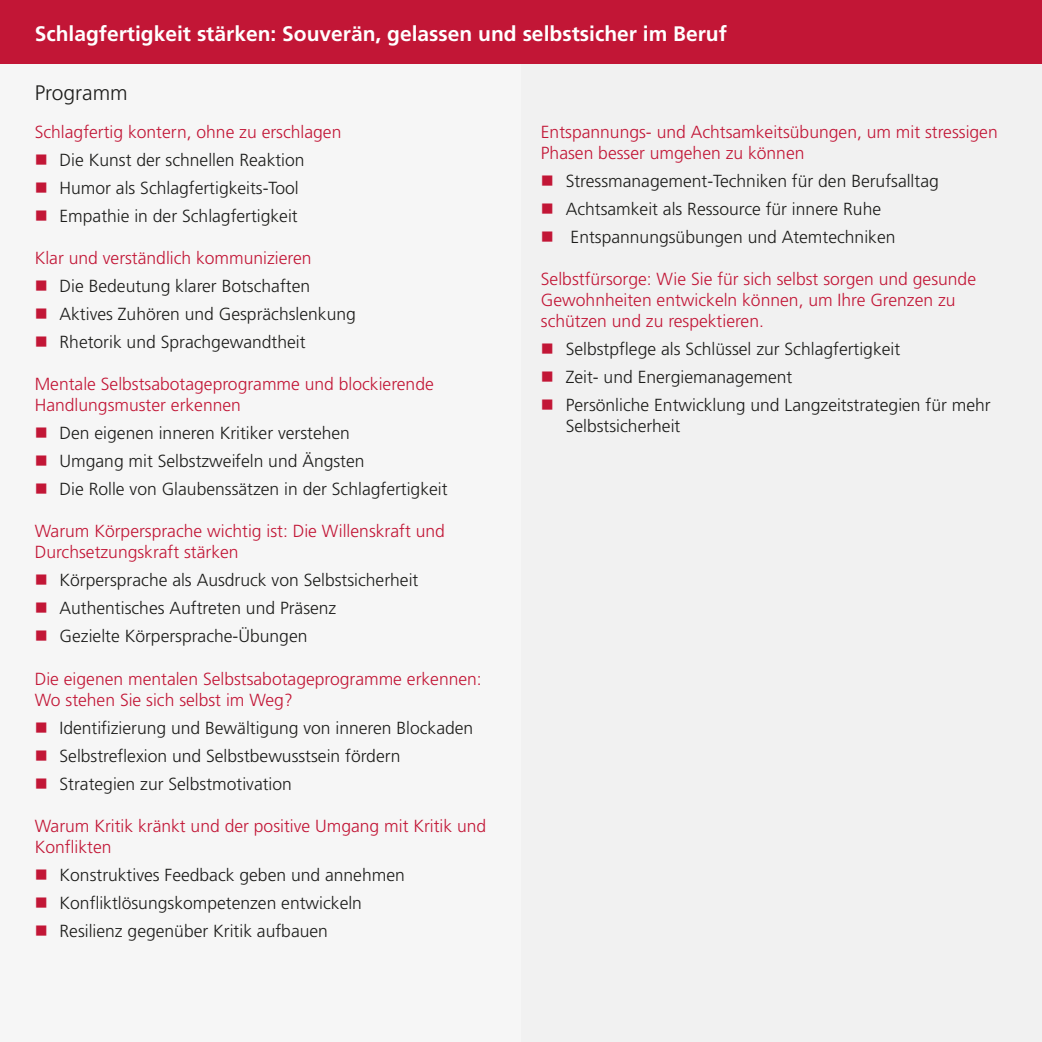
<style>
.page{position:relative;width:1042px;height:1042px;background:#fff}
.page>*{position:absolute;margin:0;border:0;box-sizing:border-box;transform-origin:0 0}
.t1{font:700 21px "Frutiger LT Pro";color:#fff}
.t2{font:300 21px "Frutiger LT Pro";color:#1d1d1b}
.t3{font:300 17.5px/28px "Frutiger LT Pro";color:#1d1d1b}
.t4{font:300 17.5px/21px "Frutiger LT Pro";color:#c21636}
</style>
<div class="page">
<div style="left:0;top:0;width:1042px;height:65px;background:#c21636"></div>
<div style="left:521px;top:65px;width:521px;height:977px;background:#f1f1f1"></div>
<div style="left:0;top:65px;width:521px;height:977px;background:#f6f6f6"></div>
<p class="t1" style="left:35px;top:25px;width:693px">Schlagfertigkeit stärken: Souverän, gelassen und selbstsicher im Beruf</p>
<p class="t2" style="left:35px;top:84px;width:94px">Programm</p>
<p class="t4" style="left:35px;top:123px;width:308px">Schlagfertig kontern, ohne zu erschlagen</p>
<p class="t3" style="left:60px;top:148px;width:247px">Die Kunst der schnellen Reaktion<br>Humor als Schlagfertigkeits-Tool<br>Empathie in der Schlagfertigkeit</p>
<p class="t4" style="left:35px;top:249px;width:278px">Klar und verständlich kommunizieren</p>
<p class="t3" style="left:60px;top:274px;width:298px">Die Bedeutung klarer Botschaften<br>Aktives Zuhören und Gesprächslenkung<br>Rhetorik und Sprachgewandtheit</p>
<p class="t4" style="left:35px;top:375px;width:401px">Mentale Selbstsabotageprogramme und blockierende<br>Handlungsmuster erkennen</p>
<p class="t3" style="left:60px;top:421px;width:389px">Den eigenen inneren Kritiker verstehen<br>Umgang mit Selbstzweifeln und Ängsten<br>Die Rolle von Glaubenssätzen in der Schlagfertigkeit</p>
<p class="t4" style="left:35px;top:522px;width:412px">Warum Körpersprache wichtig ist: Die Willenskraft und<br>Durchsetzungskraft stärken</p>
<p class="t3" style="left:60px;top:568px;width:360px">Körpersprache als Ausdruck von Selbstsicherheit<br>Authentisches Auftreten und Präsenz<br>Gezielte Körpersprache-Übungen</p>
<p class="t4" style="left:35px;top:669px;width:448px">Die eigenen mentalen Selbstsabotageprogramme erkennen:<br>Wo stehen Sie sich selbst im Weg?</p>
<p class="t3" style="left:60px;top:715px;width:415px">Identifizierung und Bewältigung von inneren Blockaden<br>Selbstreflexion und Selbstbewusstsein fördern<br>Strategien zur Selbstmotivation</p>
<p class="t4" style="left:35px;top:816px;width:453px">Warum Kritik kränkt und der positive Umgang mit Kritik und<br>Konflikten</p>
<p class="t3" style="left:60px;top:862px;width:347px">Konstruktives Feedback geben und annehmen<br>Konfliktlösungskompetenzen entwickeln<br>Resilienz gegenüber Kritik aufbauen</p>
<p class="t4" style="left:541px;top:123px;width:458px">Entspannungs- und Achtsamkeitsübungen, um mit stressigen<br>Phasen besser umgehen zu können</p>
<p class="t3" style="left:566px;top:169px;width:375px">Stressmanagement-Techniken für den Berufsalltag<br>Achtsamkeit als Ressource für innere Ruhe<br>Entspannungsübungen und Atemtechniken</p>
<p class="t4" style="left:541px;top:270px;width:437px">Selbstfürsorge: Wie Sie für sich selbst sorgen und gesunde<br>Gewohnheiten entwickeln können, um Ihre Grenzen zu schützen und zu respektieren.</p>
<p class="t3" style="left:566px;top:337px;width:426px">Selbstpflege als Schlüssel zur Schlagfertigkeit<br>Zeit- und Energiemanagement<br>Persönliche Entwicklung und Langzeitstrategien für mehr</p>
<p class="t3" style="left:566px;top:414px;width:116px">Selbstsicherheit</p>
</div>
